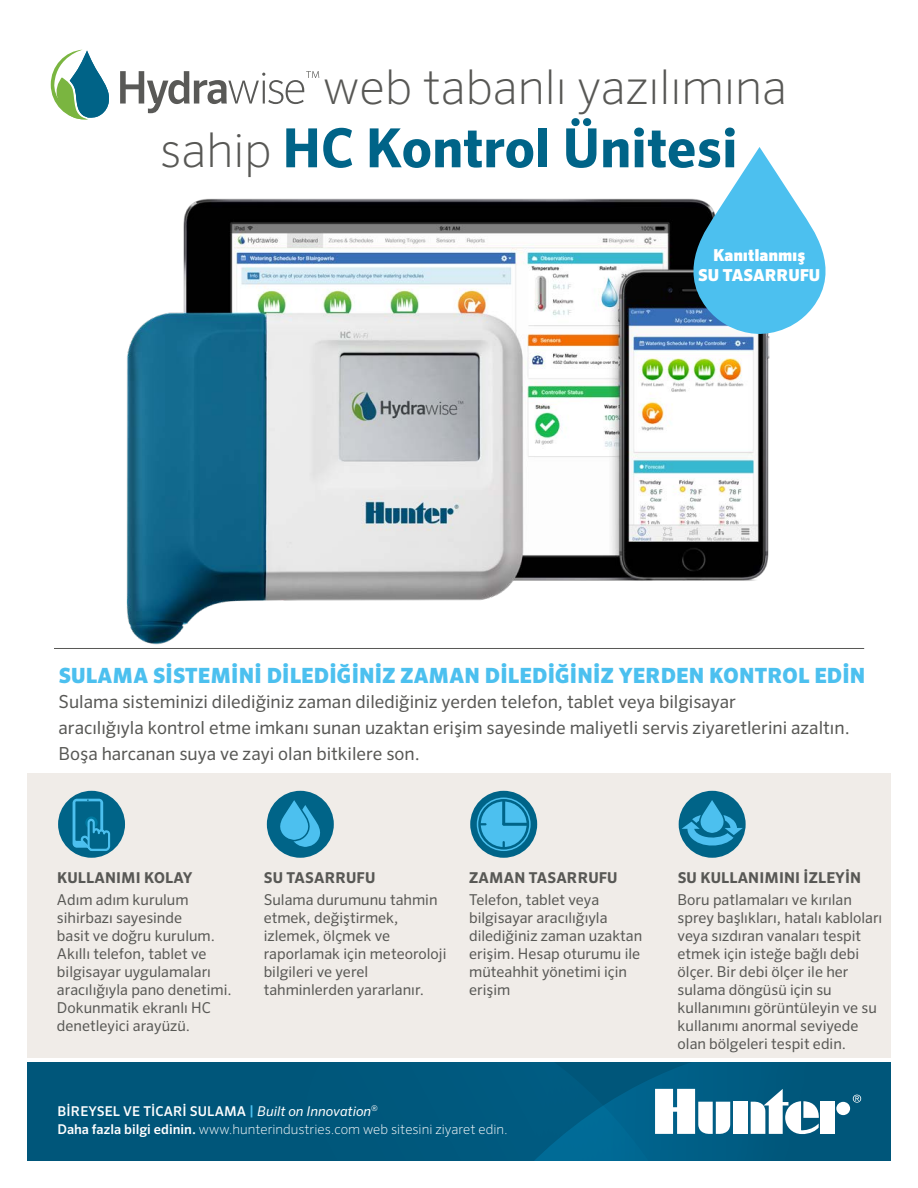
<style>
.page{position:relative;width:918px;height:1188px;background:#fff}
.page>*{position:absolute;margin:0;border:0;box-sizing:border-box;transform-origin:0 0}
.t1{font:700 54px "Sero Pro";color:#006488}
.t2{font:200 48px "Sero Pro";color:#585855}
.t3{font:900 21px "Sero Pro";letter-spacing:.01em;color:#4cc0ef}
.t4{font:18px/25.8px "Sero Pro";color:#585855}
.t5{font:900 16.5px/19.8px "Sero Pro";color:#fff;text-align:center}
.t6{font:15px/18px "Sero Pro";color:#585855}
.t7{font:700 15px "Sero Pro";letter-spacing:.01em;color:#585855}
.t8{font:200 13.5px/17.7px "Sero Pro";color:#fff}
.s1{font-weight:200;font-size:48px;color:#585855}
.s2{font-weight:500}
.s3{font-weight:500;color:#4cc0ef}
.s4{font-weight:400;font-style:italic}
</style>
<div class="page">
<img style="left:126px;top:198px;width:644px;height:447px">
<hr style="left:54px;top:648px;width:810px;height:1px;background:#585855">
<div style="left:27px;top:773px;width:864px;height:285px;background:#f0ece8"></div>
<div style="left:58px;top:791px;width:67px;height:67px;background:#006488;border-radius:50%"></div>
<svg style="left:470px;top:791px;width:67px;height:67px;background:#0b6f93"></svg>
<div style="left:679px;top:791px;width:67px;height:67px;background:#006488;border-radius:50%"></div>
<div style="left:27px;top:1063px;width:864px;height:98px;background:#00567a"></div>
<svg style="left:534px;top:1063px;width:213px;height:98px;fill:#005e85"></svg>
<svg style="left:853px;top:1095px;width:8px;height:8px"></svg>
<div style="left:733px;top:1102px;width:15px;height:32px;background:#fff"></div>
<div style="left:836px;top:1102px;width:14px;height:13px;background:#fff;border-radius:50%"></div>
<div style="left:821px;top:1102px;width:14px;height:32px;background:#fff"></div>
<svg style="left:751px;top:1089px;width:68px;height:45px"></svg>
<svg style="left:655px;top:1089px;width:75px;height:45px"></svg>
<svg style="left:689px;top:147px;width:137px;height:188px"></svg>
<div style="left:267px;top:791px;width:67px;height:67px;background:#006488;border-radius:50%"></div>
<svg style="left:275px;top:797px;width:49px;height:50px"></svg>
<div style="left:477px;top:798px;width:54px;height:53px;border:2px solid #4cc0ef;border-radius:50%"></div>
<div style="left:481px;top:802px;width:46px;height:45px;background:#4cc0ef;border-radius:50%"></div>
<hr style="left:502px;top:802px;width:3px;height:22px;background:#006488">
<hr style="left:504px;top:823px;width:23px;height:3px;background:#006488">
<svg style="left:682px;top:797px;width:61px;height:52px"></svg>
<div style="left:73px;top:799px;width:30px;height:49px;background:#4cc0ef;border-radius:4px"></div>
<div style="left:75px;top:801px;width:25px;height:40px;background:#006488"></div>
<svg style="left:85px;top:816px;width:13px;height:13px"></svg>
<svg style="left:81px;top:819px;width:29px;height:32px"></svg>
<svg style="left:120px;top:71px;width:199px;height:42px"></svg>
<svg style="left:51px;top:50px;width:58px;height:70px"></svg>
<h2 class="t2" style="left:323px;top:59px;width:465px">web tabanlı yazılımına</h2>
<h1 class="t1" style="left:160px;top:115px;width:579px"><span class="s1">sahip</span> HC Kontrol Ünitesi</h1>
<p class="t5" style="left:698px;top:246px;width:124px">Kanıtlanmış<br>SU TASARRUFU</p>
<h3 class="t3" style="left:59px;top:662px;width:808px">SULAMA SISTEMINI DILEDIĞINIZ ZAMAN DILEDIĞINIZ YERDEN KONTROL EDIN</h3>
<p class="t4" style="left:59px;top:689px;width:793px">Sulama sisteminizi dilediğiniz zaman dilediğiniz yerden telefon, tablet veya bilgisayar<br>aracılığıyla kontrol etme imkanı sunan uzaktan erişim sayesinde maliyetli servis ziyaretlerini azaltın.<br>Boşa harcanan suya ve zayi olan bitkilere son.</p>
<p class="t7" style="left:57px;top:869px;width:137px">KULLANIMI KOLAY</p>
<p class="t6" style="left:57px;top:891px;width:176px">Adım adım kurulum sihirbazı sayesinde<br>basit ve doğru kurulum.<br>Akıllı telefon, tablet ve bilgisayar uygulamaları aracılığıyla pano denetimi.<br>Dokunmatik ekranlı HC denetleyici arayüzü.</p>
<p class="t7" style="left:264px;top:869px;width:113px">SU TASARRUFU</p>
<p class="t6" style="left:264px;top:891px;width:184px">Sulama durumunu tahmin etmek, değiştirmek, izlemek, ölçmek ve raporlamak için meteoroloji bilgileri ve yerel tahminlerden yararlanır.</p>
<p class="t7" style="left:469px;top:869px;width:150px">ZAMAN TASARRUFU</p>
<p class="t6" style="left:469px;top:891px;width:175px">Telefon, tablet veya bilgisayar aracılığıyla dilediğiniz zaman uzaktan erişim. Hesap oturumu ile müteahhit yönetimi için erişim</p>
<p class="t8" style="left:57px;top:1102px;width:452px"><span class="s2">BIREYSEL VE TICARI SULAMA</span> <span class="s3">|</span> <span class="s4">Built on Innovation</span><sup>®<br></sup><span class="s2">Daha fazla bilgi edinin.</span> www.hunterindustries.com web sitesini ziyaret edin.</p>
<p class="t7" style="left:678px;top:869px;width:185px">SU KULLANIMINI IZLEYIN</p>
<p class="t6" style="left:678px;top:891px;width:206px">Boru patlamaları ve kırılan sprey başlıkları, hatalı kabloları veya sızdıran vanaları tespit etmek için isteğe bağlı debi ölçer. Bir debi ölçer ile her sulama döngüsü için su kullanımını görüntüleyin ve su kullanımı anormal seviyede olan bölgeleri tespit edin.</p>
</div>
